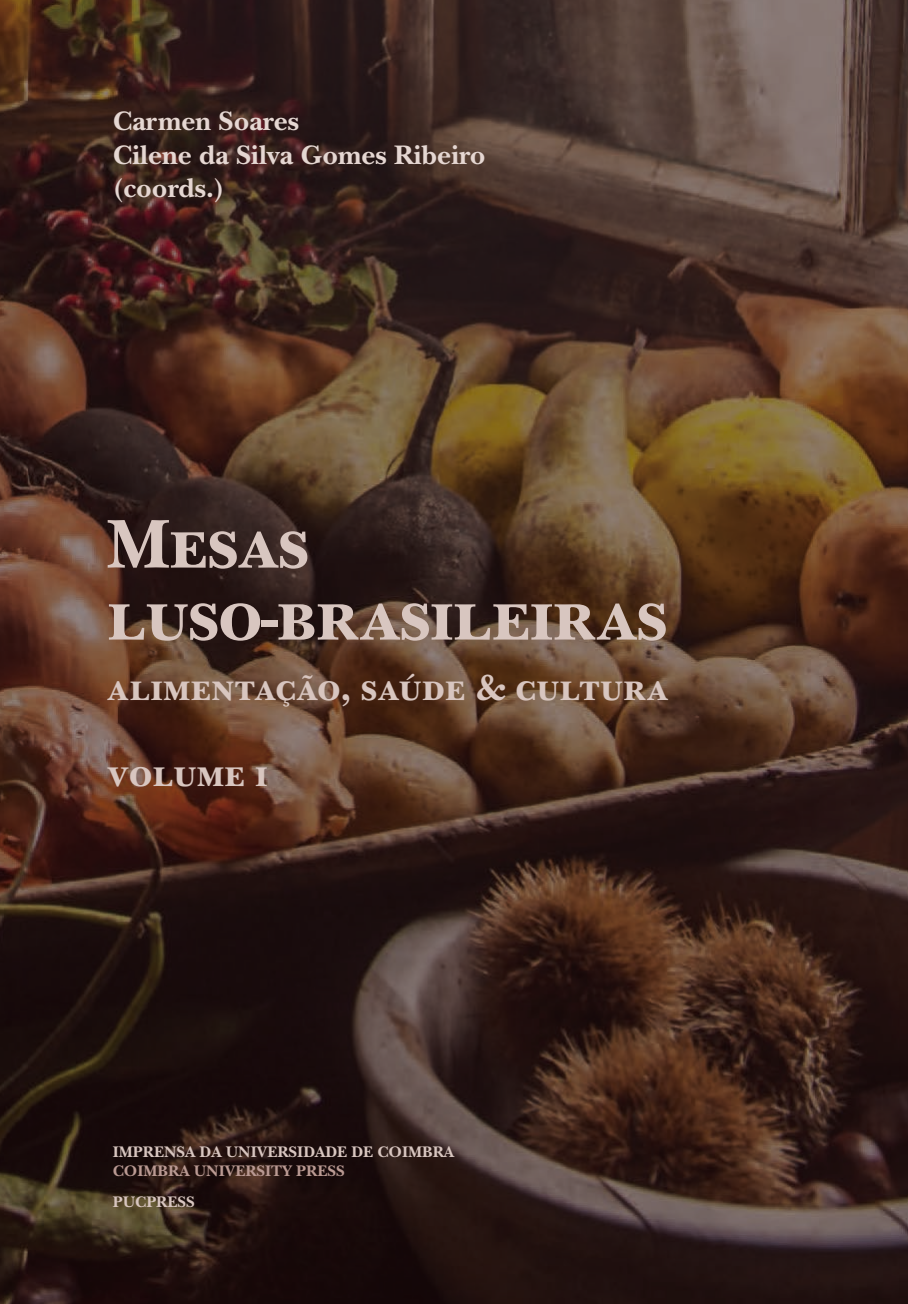
<style>
.page{position:relative;width:908px;height:1304px;background:#fff}
.page>*{position:absolute;margin:0;border:0;box-sizing:border-box;transform-origin:0 0}
.t1{font:700 72px/72px "New Baskerville Std";letter-spacing:-.02em;color:#d8c6c0}
.t2{font:700 38px "New Baskerville Std";color:#d8c6c0}
.t3{font:700 37.6px "New Baskerville Std";color:#d8c6c0}
.t4{font:700 28px/33.6px "New Baskerville Std";color:#e5d7d2}
.t5{font:700 16px/19.2px "New Baskerville Std";color:#d8c6c0}
.s1{color:#ba9a93}
</style>
<div class="page">
<img style="left:0;top:0;width:907px;height:1304px">
<p class="t4" style="left:113px;top:104px;width:374px">Carmen Soares<br>Cilene da Silva Gomes Ribeiro (coords.)</p>
<p class="t1" style="left:106px;top:509px;width:563px">Mesas luso-brasileiras</p>
<p class="t3" style="left:106px;top:665px;width:564px">alimentação, saúde &amp; cultura</p>
<p class="t2" style="left:106px;top:751px;width:163px">volume i</p>
<p class="t5" style="left:113px;top:1142px;width:343px">IMPRENSA DA UNIVERSIDADE DE COIMBRA<br><span class="s1">COIMBRA UNIVERSITY PRESS</span></p>
<p class="t5" style="left:113px;top:1192px;width:83px">PUCPRESS</p>
</div>
